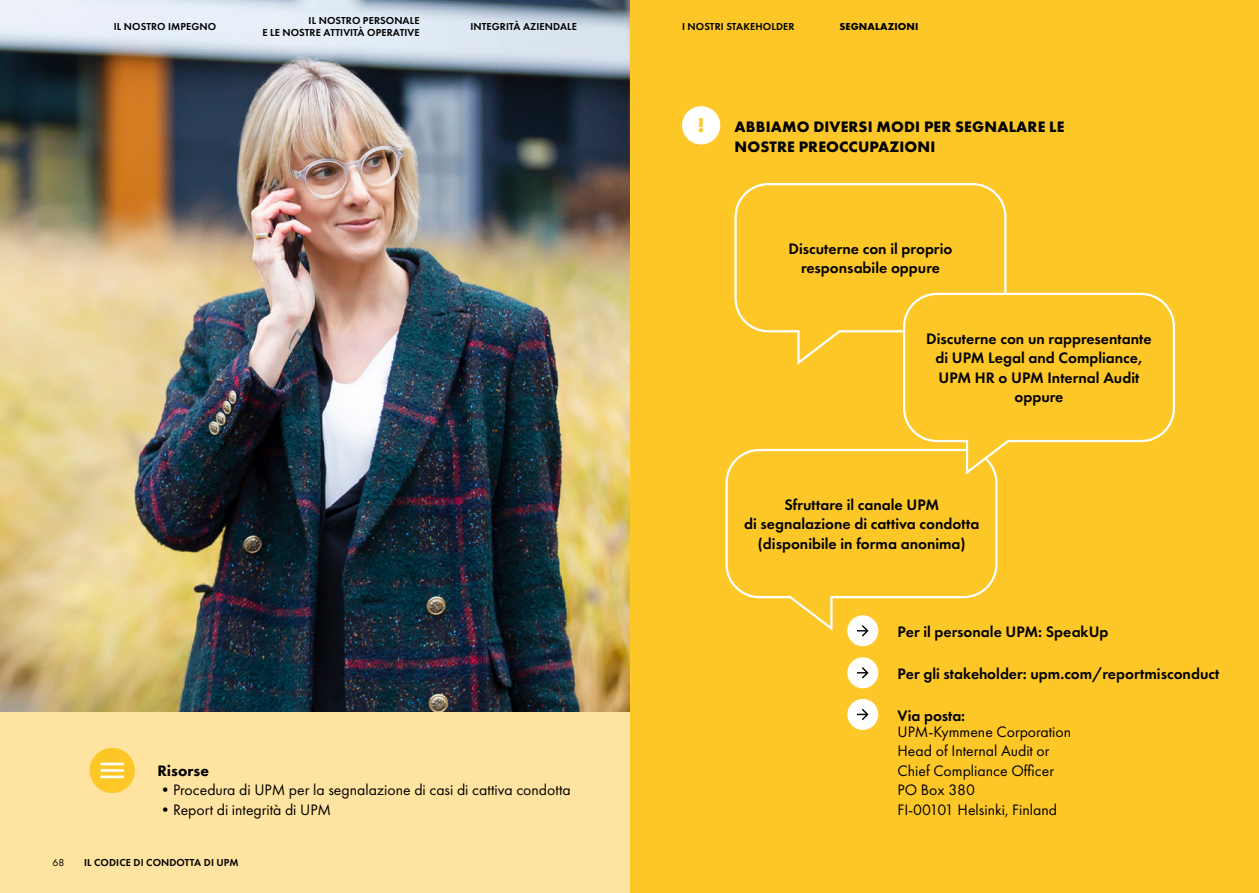
<style>
.page{position:relative;width:1259px;height:893px;background:#fff}
.page>*{position:absolute;margin:0;border:0;box-sizing:border-box;transform-origin:0 0}
.t1{font:700 21px "Futura PT";color:#fdc728}
.t2{font:600 15.75px/19.5px "Futura PT";color:#000;text-align:center}
.t3{font:15.75px/19.5px "Futura PT";color:#000}
.t4{font:700 15.75px/19.5px "Futura PT";letter-spacing:.01em;color:#000}
.t5{font:800 15.75px "Futura PT";color:#000}
.t6{font:600 10.5px/12px "Futura PT";letter-spacing:.01em;color:#000;text-align:right}
.t7{font:700 10.5px "Futura PT";letter-spacing:.01em;color:#000}
.t8{font:10.5px "Futura PT";color:#000}
</style>
<div class="page">
<div style="left:629px;top:0;width:630px;height:893px;background:#fdc728"></div>
<div style="left:682px;top:106px;width:38px;height:38px;background:#fff;border-radius:50%"></div>
<svg style="left:734px;top:183px;width:273px;height:182px"></svg>
<svg style="left:725px;top:448px;width:273px;height:185px"></svg>
<div style="left:847px;top:615px;width:31px;height:31px;background:#fff;border-radius:50%"></div>
<svg style="left:857px;top:625px;width:11px;height:11px"></svg>
<div style="left:847px;top:657px;width:31px;height:31px;background:#fff;border-radius:50%"></div>
<svg style="left:857px;top:667px;width:11px;height:11px"></svg>
<div style="left:847px;top:699px;width:31px;height:31px;background:#fff;border-radius:50%"></div>
<svg style="left:857px;top:709px;width:11px;height:11px"></svg>
<svg style="left:902px;top:292px;width:273px;height:185px"></svg>
<img style="left:0;top:0;width:629px;height:712px">
<div style="left:0;top:712px;width:629px;height:181px;background:#ffe3a0"></div>
<div style="left:90px;top:748px;width:45px;height:45px;background:#fdc728;border-radius:50%"></div>
<hr style="left:101px;top:776px;width:23px;height:2px;background:#fff">
<hr style="left:101px;top:769px;width:23px;height:3px;background:#fff">
<hr style="left:101px;top:763px;width:23px;height:2px;background:#fff">
<p class="t6" style="left:114px;top:21px;width:104px">IL NOSTRO IMPEGNO</p>
<p class="t6" style="left:262px;top:15px;width:159px">IL NOSTRO PERSONALE<br>E LE NOSTRE ATTIVITÀ OPERATIVE</p>
<p class="t6" style="left:470px;top:21px;width:108px">INTEGRITÀ AZIENDALE</p>
<p class="t6" style="left:682px;top:21px;width:114px">I NOSTRI STAKEHOLDER</p>
<p class="t7" style="left:839px;top:20px;width:80px">SEGNALAZIONI</p>
<p class="t5" style="left:157px;top:760px;width:53px">Risorse</p>
<p class="t3" style="left:157px;top:780px;width:415px">•Procedura di UPM per la segnalazione di casi di cattiva condotta</p>
<p class="t3" style="left:157px;top:799px;width:175px">•Report di integrità di UPM</p>
<p class="t8" style="left:53px;top:856px;width:13px">68</p>
<p class="t6" style="left:84px;top:857px;width:156px">IL CODICE DI CONDOTTA DI UPM</p>
<h1 class="t1" style="left:697px;top:111px;width:9px">!</h1>
<p class="t4" style="left:734px;top:117px;width:331px">ABBIAMO DIVERSI MODI PER SEGNALARE LE<br>NOSTRE PREOCCUPAZIONI</p>
<p class="t2" style="left:788px;top:238px;width:165px">Discuterne con il proprio responsabile oppure</p>
<p class="t2" style="left:926px;top:329px;width:227px">Discuterne con un rappresentante di UPM Legal and Compliance,<br>UPM HR o UPM Internal Audit oppure</p>
<p class="t2" style="left:744px;top:495px;width:237px">Sfruttare il canale UPM<br>di segnalazione di cattiva condotta (disponibile in forma anonima)</p>
<p class="t2" style="left:897px;top:622px;width:212px">Per il personale UPM: SpeakUp</p>
<p class="t2" style="left:897px;top:664px;width:323px">Per gli stakeholder: upm.com/reportmisconduct</p>
<p class="t2" style="left:897px;top:706px;width:69px">Via posta:</p>
<p class="t3" style="left:897px;top:721px;width:175px">UPM-Kymmene Corporation<br>Head of Internal Audit or<br>Chief Compliance Officer<br>PO Box 380<br>FI-00101 Helsinki, Finland</p>
</div>
